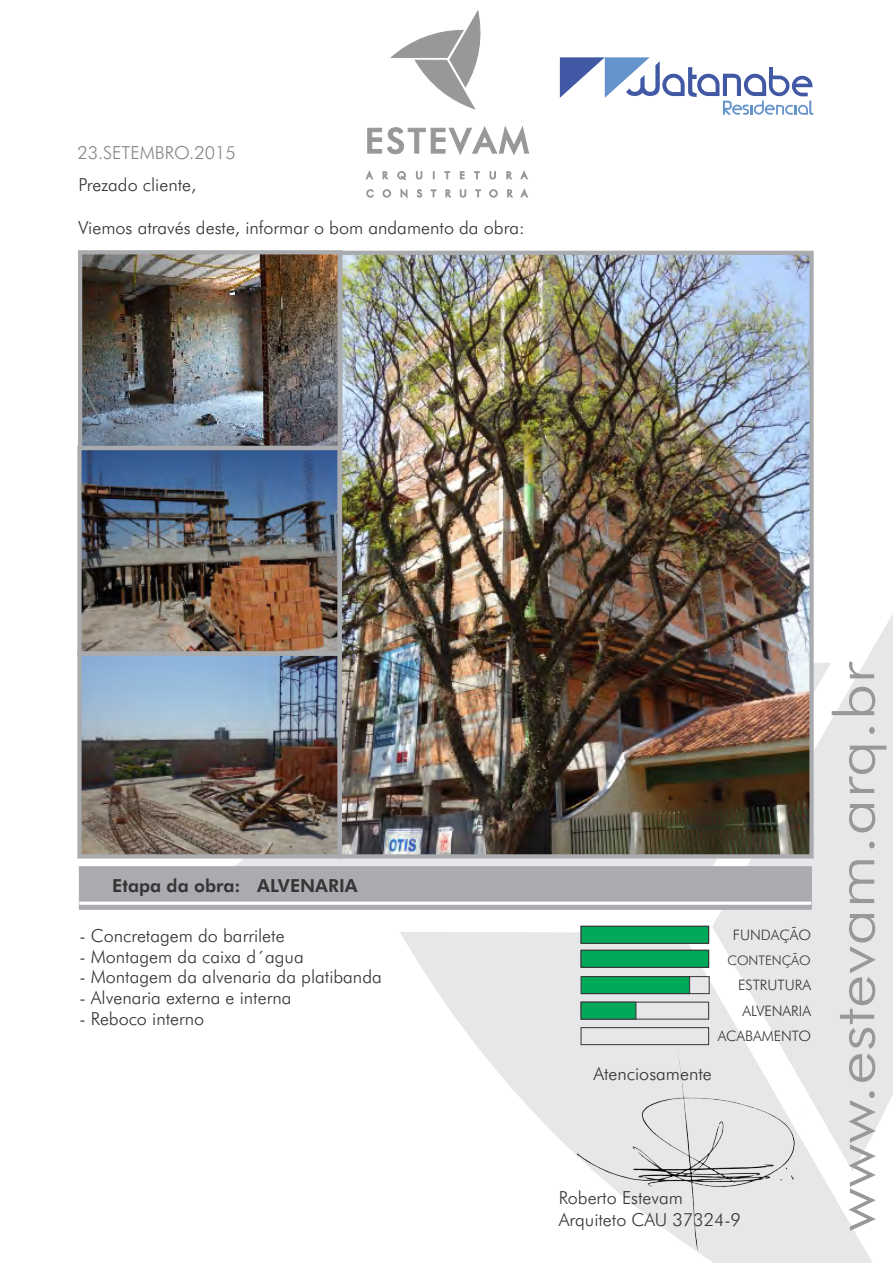
<style>
.page{position:relative;width:893px;height:1263px;background:#fff}
.page>*{position:absolute;margin:0;border:0;box-sizing:border-box;transform-origin:0 0}
.t1{font:300 56.25px "Futura BT";color:#96989a;scale:1.21 1}
.t2{font:300 18px/21.6px "Futura BT";color:#373435}
.t3{font:800 18px "Futura BT";color:#373435}
.t4{font:300 18px "Futura BT";color:#848688}
.t5{font:300 14.4px/25.5px "Futura BT";color:#373435;text-align:right}
.t6{font:300 13.2px "Futura BT";color:#373435}
</style>
<div class="page">
<svg style="left:185px;top:858px;width:527px;height:8px;background:#e4e5e6"></svg>
<svg style="left:712px;top:614px;width:181px;height:517px;fill:#e6e7e8"></svg>
<svg style="left:400px;top:932px;width:474px;height:331px;fill:#e6e7e8"></svg>
<svg style="left:367px;top:126px;width:162px;height:29px"></svg>
<svg style="left:391px;top:10px;width:90px;height:99px"></svg>
<svg style="left:366px;top:171px;width:162px;height:9px"></svg>
<svg style="left:366px;top:189px;width:162px;height:9px"></svg>
<img style="left:562px;top:1025px;width:254px;height:231px">
<div style="left:79px;top:866px;width:732px;height:43px;background:#a9abae"></div>
<svg style="left:79px;top:901px;width:732px;height:4px;background:#ececed"></svg>
<div style="left:581px;top:976px;width:128px;height:18px;background:#e6e7e8;border:1px solid #373435"></div>
<div style="left:581px;top:1002px;width:128px;height:17px;background:#e6e7e8"></div>
<div style="left:581px;top:1027px;width:128px;height:18px;background:#e6e7e8;border:1px solid #373435"></div>
<svg style="left:560px;top:57px;width:253px;height:58px"></svg>
<div style="left:581px;top:926px;width:128px;height:17px;background:#00a859;border:1px solid #373435"></div>
<div style="left:581px;top:976px;width:109px;height:18px;background:#00a859;border:1px solid #373435"></div>
<div style="left:581px;top:950px;width:128px;height:17px;background:#00a859;border:1px solid #373435"></div>
<img style="left:343px;top:256px;width:466px;height:597px">
<img style="left:83px;top:255px;width:254px;height:190px">
<img style="left:82px;top:656px;width:255px;height:197px">
<div style="left:581px;top:1002px;width:55px;height:17px;background:#00a859;border:1px solid #373435"></div>
<img style="left:82px;top:451px;width:255px;height:200px">
<div style="left:338px;top:251px;width:476px;height:607px;border:4px solid #a9abae"></div>
<div style="left:77px;top:651px;width:265px;height:207px;border:4px solid #a9abae"></div>
<div style="left:78px;top:250px;width:264px;height:200px;border:4px solid #a9abae"></div>
<div style="left:77px;top:446px;width:265px;height:210px;border:4px solid #a9abae"></div>
<p class="t4" style="left:77px;top:145px;width:160px">23.SETEMBRO.2015</p>
<p class="t2" style="left:78px;top:175px;width:119px">Prezado cliente,</p>
<p class="t2" style="left:78px;top:219px;width:448px">Viemos através deste, informar o bom andamento da obra:</p>
<p class="t3" style="left:112px;top:878px;width:247px">Etapa da obra: ALVENARIA</p>
<p class="t2" style="left:79px;top:926px;width:207px">- Concretagem do barrilete</p>
<p class="t2" style="left:79px;top:947px;width:226px">- Montagem da caixa d´agua</p>
<p class="t2" style="left:79px;top:968px;width:304px">- Montagem da alvenaria da platibanda</p>
<p class="t2" style="left:79px;top:988px;width:214px">- Alvenaria externa e interna</p>
<p class="t2" style="left:79px;top:1009px;width:126px">- Reboco interno</p>
<p class="t5" style="left:733px;top:923px;width:80px">FUNDAÇÃO</p>
<p class="t5" style="left:718px;top:974px;width:95px">ESTRUTURA<br>ALVENARIA<br>ACABAMENTO</p>
<p class="t6" style="left:727px;top:954px;width:85px">CONTENÇÃO</p>
<p class="t2" style="left:593px;top:1064px;width:120px">Atenciosamente</p>
<p class="t2" style="left:559px;top:1189px;width:184px">Roberto Estevam<br>Arquiteto CAU 37324-9</p>
<h1 class="t1" style="left:831px;top:1232px;width:473px;rotate:-90deg">www.estevam.arq.br</h1>
</div>
